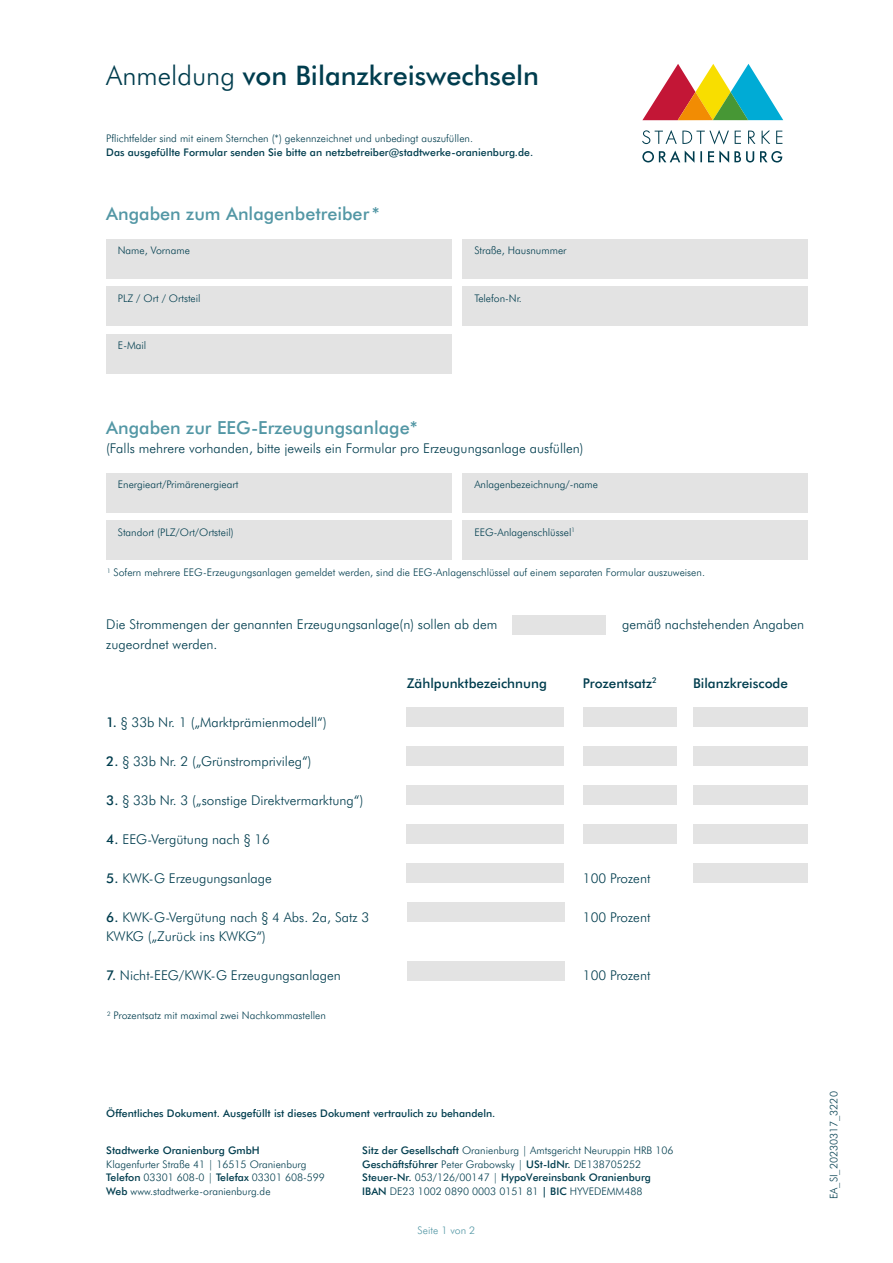
<style>
.page{position:relative;width:893px;height:1263px;background:#fff}
.page>*{position:absolute;margin:0;border:0;box-sizing:border-box;transform-origin:0 0}
.t1{font:500 27px "Futura BT";color:#003d4e}
.t2{font:500 18px "Futura BT";color:#5397a5}
.t3{font:300 13.5px/19.5px "Futura BT";color:#003d4e}
.t4{font:500 13.5px "Futura BT";color:#003d4e}
.t5{font:300 10.5px/13.5px "Futura BT";color:#003d4e}
.t6{font:500 10.5px "Futura BT";color:#003d4e}
.t7{font:300 10.5px "Futura BT";color:#5397a5}
.s1{font-weight:300}
.s2{font-weight:500}
</style>
<div class="page">
<svg style="left:642px;top:150px;width:140px;height:13px"></svg>
<svg style="left:642px;top:130px;width:140px;height:14px"></svg>
<svg style="left:642px;top:64px;width:141px;height:56px"></svg>
<div style="left:106px;top:239px;width:345px;height:39px;background:#e3e3e3"></div>
<div style="left:106px;top:473px;width:345px;height:39px;background:#e3e3e3"></div>
<div style="left:106px;top:334px;width:345px;height:39px;background:#e3e3e3"></div>
<div style="left:106px;top:287px;width:345px;height:39px;background:#e3e3e3"></div>
<div style="left:106px;top:521px;width:345px;height:39px;background:#e3e3e3"></div>
<div style="left:463px;top:287px;width:345px;height:39px;background:#e3e3e3"></div>
<div style="left:463px;top:521px;width:345px;height:39px;background:#e3e3e3"></div>
<div style="left:406px;top:707px;width:158px;height:20px;background:#e3e3e3"></div>
<div style="left:583px;top:707px;width:94px;height:20px;background:#e3e3e3"></div>
<div style="left:512px;top:615px;width:94px;height:20px;background:#e3e3e3"></div>
<div style="left:693px;top:707px;width:115px;height:20px;background:#e3e3e3"></div>
<div style="left:406px;top:747px;width:158px;height:19px;background:#e3e3e3"></div>
<div style="left:583px;top:747px;width:94px;height:19px;background:#e3e3e3"></div>
<div style="left:693px;top:746px;width:115px;height:20px;background:#e3e3e3"></div>
<div style="left:406px;top:785px;width:158px;height:20px;background:#e3e3e3"></div>
<div style="left:583px;top:785px;width:94px;height:20px;background:#e3e3e3"></div>
<div style="left:693px;top:785px;width:115px;height:20px;background:#e3e3e3"></div>
<div style="left:406px;top:824px;width:158px;height:20px;background:#e3e3e3"></div>
<div style="left:583px;top:824px;width:94px;height:20px;background:#e3e3e3"></div>
<div style="left:693px;top:824px;width:115px;height:20px;background:#e3e3e3"></div>
<div style="left:693px;top:863px;width:115px;height:20px;background:#e3e3e3"></div>
<div style="left:406px;top:863px;width:158px;height:20px;background:#e3e3e3"></div>
<div style="left:407px;top:902px;width:157px;height:20px;background:#e3e3e3"></div>
<div style="left:407px;top:961px;width:157px;height:19px;background:#e3e3e3"></div>
<div style="left:463px;top:239px;width:345px;height:39px;background:#e3e3e3"></div>
<div style="left:463px;top:473px;width:345px;height:39px;background:#e3e3e3"></div>
<h1 class="t1" style="left:106px;top:58px;width:434px"><span class="s1">Anmeldung</span> von Bilanzkreiswechseln</h1>
<p class="t5" style="left:106px;top:132px;width:368px">Pflichtfelder sind mit einem Sternchen (*) gekennzeichnet und unbedingt auszufüllen.</p>
<p class="t6" style="left:106px;top:145px;width:428px">Das ausgefüllte Formular senden Sie bitte an netzbetreiber@stadtwerke-oranienburg.de.</p>
<h2 class="t2" style="left:106px;top:202px;width:275px">Angaben zum Anlagenbetreiber*</h2>
<p class="t5" style="left:118px;top:244px;width:74px">Name, Vorname</p>
<p class="t5" style="left:118px;top:291px;width:84px">PLZ / Ort / Ortsteil</p>
<p class="t5" style="left:118px;top:339px;width:30px">E-Mail</p>
<p class="t5" style="left:474px;top:244px;width:94px">Straße, Hausnummer</p>
<p class="t5" style="left:474px;top:291px;width:49px">Telefon-Nr.</p>
<h2 class="t2" style="left:106px;top:416px;width:313px">Angaben zur EEG-Erzeugungsanlage*</h2>
<p class="t3" style="left:106px;top:439px;width:479px">(Falls mehrere vorhanden, bitte jeweils ein Formular pro Erzeugungsanlage ausfüllen)</p>
<p class="t5" style="left:118px;top:478px;width:122px">Energieart/Primärenergieart</p>
<p class="t5" style="left:118px;top:525px;width:117px">Standort (PLZ/Ort/Ortsteil)</p>
<p class="t5" style="left:474px;top:478px;width:125px">Anlagenbezeichnung/-name</p>
<p class="t5" style="left:474px;top:525px;width:102px">EEG-Anlagenschlüssel<sup>1</sup></p>
<p class="t5" style="left:107px;top:566px;width:599px"><sup>1</sup> Sofern mehrere EEG-Erzeugungsanlagen gemeldet werden, sind die EEG-Anlagenschlüssel auf einem separaten Formular auszuweisen.</p>
<p class="t3" style="left:106px;top:615px;width:393px">Die Strommengen der genannten Erzeugungsanlage(n) sollen ab dem</p>
<p class="t3" style="left:622px;top:615px;width:184px">gemäß nachstehenden Angaben</p>
<p class="t3" style="left:106px;top:634px;width:112px">zugeordnet werden.</p>
<p class="t3" style="left:106px;top:712px;width:222px"><span class="s2">1.</span> § 33b Nr. 1 („Marktprämienmodell“)</p>
<p class="t3" style="left:106px;top:751px;width:207px"><span class="s2">2.</span> § 33b Nr. 2 („Grünstromprivileg“)</p>
<p class="t3" style="left:106px;top:790px;width:259px"><span class="s2">3.</span> § 33b Nr. 3 („sonstige Direktvermarktung“)</p>
<p class="t3" style="left:106px;top:829px;width:165px"><span class="s2">4.</span> EEG-Vergütung nach § 16</p>
<p class="t3" style="left:106px;top:868px;width:167px"><span class="s2">5.</span> KWK-G Erzeugungsanlage</p>
<p class="t3" style="left:106px;top:907px;width:264px"><span class="s2">6.</span> KWK-G-Vergütung nach § 4 Abs. 2a, Satz 3<br>KWKG („Zurück ins KWKG“)</p>
<p class="t3" style="left:106px;top:966px;width:236px"><span class="s2">7.</span> Nicht-EEG/KWK-G Erzeugungsanlagen</p>
<p class="t5" style="left:107px;top:1009px;width:220px"><sup>2</sup> Prozentsatz mit maximal zwei Nachkommastellen</p>
<p class="t4" style="left:407px;top:674px;width:142px">Zählpunktbezeichnung</p>
<p class="t4" style="left:583px;top:674px;width:75px">Prozentsatz<sup>2</sup></p>
<p class="t4" style="left:693px;top:674px;width:96px">Bilanzkreiscode</p>
<p class="t3" style="left:583px;top:868px;width:69px">100 Prozent</p>
<p class="t3" style="left:583px;top:907px;width:69px">100 Prozent</p>
<p class="t3" style="left:583px;top:966px;width:69px">100 Prozent</p>
<p class="t6" style="left:106px;top:1106px;width:391px">Öffentliches Dokument. Ausgefüllt ist dieses Dokument vertraulich zu behandeln.</p>
<p class="t6" style="left:106px;top:1144px;width:155px">Stadtwerke Oranienburg GmbH</p>
<p class="t5" style="left:106px;top:1157px;width:220px">Klagenfurter Straße 41 | 16515 Oranienburg<br><span class="s2">Telefon</span> 03301 608-0 | <span class="s2">Telefax</span> 03301 608-599<br><span class="s2">Web</span> www.stadtwerke-oranienburg.de</p>
<p class="t5" style="left:362px;top:1143px;width:313px"><span class="s2">Sitz der Gesellschaft</span> Oranienburg | Amtsgericht Neuruppin HRB 106<br><span class="s2">Geschäftsführer</span> Peter Grabowsky | <span class="s2">USt-IdNr.</span> DE138705252<br><span class="s2">Steuer-Nr.</span> 053/126/00147 | <span class="s2">HypoVereinsbank Oranienburg IBAN</span> DE23 1002 0890 0003 0151 81 <span class="s2">| BIC</span> HYVEDEMM488</p>
<p class="t7" style="left:418px;top:1223px;width:59px">Seite 1 von 2</p>
<p class="t5" style="left:827px;top:1199px;width:109px;rotate:-90deg">EA_SI_20230317_3220</p>
</div>
